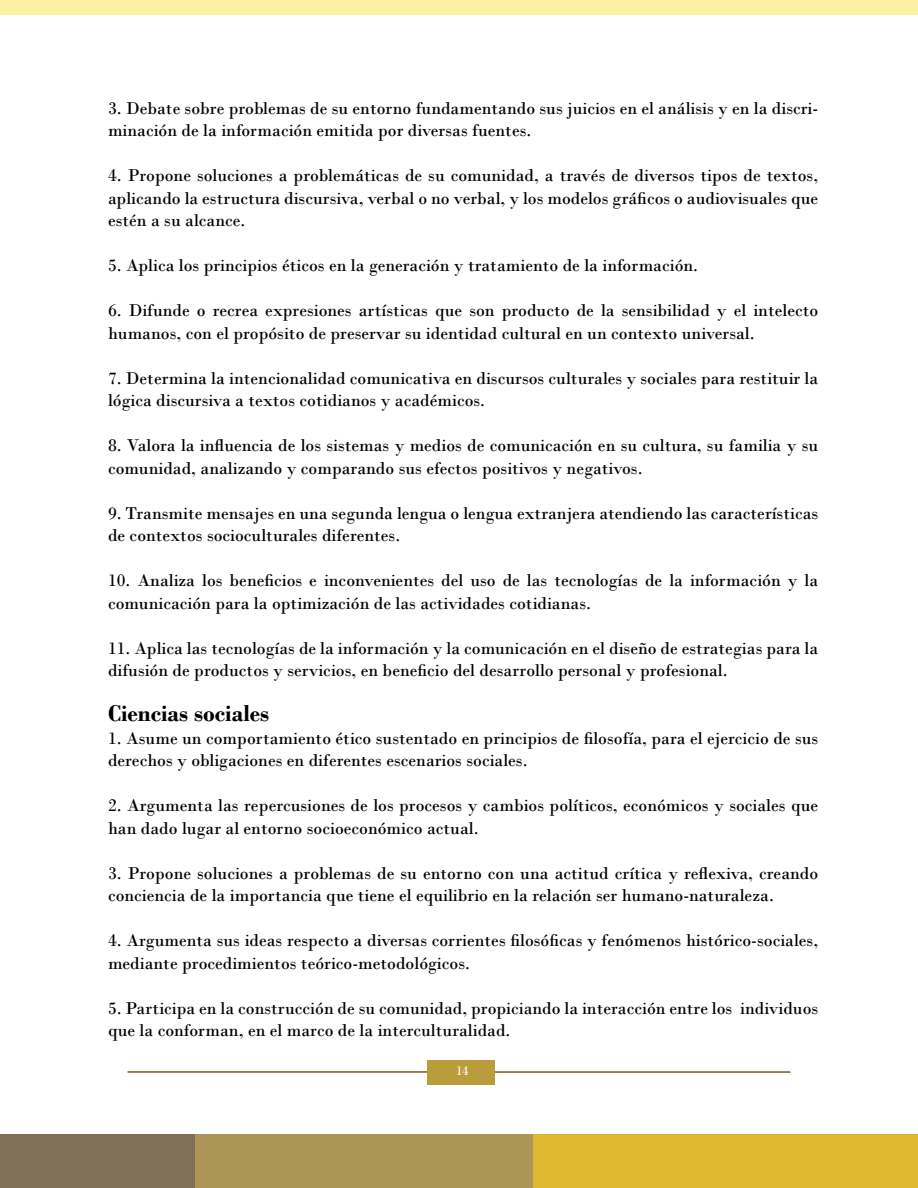
<style>
.page{position:relative;width:918px;height:1188px;background:#fff}
.page>*{position:absolute;margin:0;border:0;box-sizing:border-box;transform-origin:0 0}
.t1{font:700 24px "Bodoni";color:#000}
.t2{font:18px/22.5px "Bodoni";color:#000}
.t3{font:13.5px "Bodoni";color:#fff}
</style>
<div class="page">
<hr style="left:490px;top:1071px;width:300px;height:2px;background:#7f5619">
<hr style="left:128px;top:1071px;width:300px;height:2px;background:#7f5619">
<div style="left:0;top:1134px;width:201px;height:54px;background:#7f7057"></div>
<div style="left:196px;top:1134px;width:342px;height:54px;background:#ac9556"></div>
<div style="left:534px;top:1134px;width:384px;height:54px;background:#e0b82f"></div>
<div style="left:0;top:0;width:918px;height:14px;background:#fcf0a1"></div>
<div style="left:427px;top:1060px;width:68px;height:24px;background:#b89d3a"></div>
<p class="t2" style="left:108px;top:97px;width:712px">3. Debate sobre problemas de su entorno fundamentando sus juicios en el análisis y en la discri&shy;minación de la información emitida por diversas fuentes.</p>
<p class="t2" style="left:108px;top:164px;width:712px;text-align:justify">4. Propone soluciones a problemáticas de su comunidad, a través de diversos tipos de textos, aplicando la estructura discursiva, verbal o no verbal, y los modelos gráficos o audiovisuales que estén a su alcance.</p>
<p class="t2" style="left:108px;top:254px;width:592px">5. Aplica los principios éticos en la generación y tratamiento de la información.</p>
<p class="t2" style="left:108px;top:299px;width:712px">6. Difunde o recrea expresiones artísticas que son producto de la sensibilidad y el intelecto humanos, con el propósito de preservar su identidad cultural en un contexto universal.</p>
<p class="t2" style="left:108px;top:367px;width:712px">7. Determina la intencionalidad comunicativa en discursos culturales y sociales para restituir la lógica discursiva a textos cotidianos y académicos.</p>
<p class="t2" style="left:108px;top:434px;width:712px">8. Valora la influencia de los sistemas y medios de comunicación en su cultura, su familia y su comunidad, analizando y comparando sus efectos positivos y negativos.</p>
<p class="t2" style="left:108px;top:502px;width:712px">9. Transmite mensajes en una segunda lengua o lengua extranjera atendiendo las características de contextos socioculturales diferentes.</p>
<p class="t2" style="left:108px;top:569px;width:712px">10. Analiza los beneficios e inconvenientes del uso de las tecnologías de la información y la comunicación para la optimización de las actividades cotidianas.</p>
<p class="t2" style="left:108px;top:637px;width:712px">11. Aplica las tecnologías de la información y la comunicación en el diseño de estrategias para la difusión de productos y servicios, en beneficio del desarrollo personal y profesional.</p>
<p class="t1" style="left:108px;top:699px;width:163px">Ciencias sociales</p>
<p class="t2" style="left:108px;top:727px;width:712px">1. Asume un comportamiento ético sustentado en principios de filosofía, para el ejercicio de sus derechos y obligaciones en diferentes escenarios sociales.</p>
<p class="t2" style="left:108px;top:794px;width:712px">2. Argumenta las repercusiones de los procesos y cambios políticos, económicos y sociales que han dado lugar al entorno socioeconómico actual.</p>
<p class="t2" style="left:108px;top:862px;width:712px">3. Propone soluciones a problemas de su entorno con una actitud crítica y reflexiva, creando conciencia de la importancia que tiene el equilibrio en la relación ser humano-naturaleza.</p>
<p class="t2" style="left:108px;top:929px;width:712px">4. Argumenta sus ideas respecto a diversas corrientes filosóficas y fenómenos histórico-sociales, mediante procedimientos teórico-metodológicos.</p>
<p class="t2" style="left:108px;top:997px;width:712px">5. Participa en la construcción de su comunidad, propiciando la interacción entre los individuos que la conforman, en el marco de la interculturalidad.</p>
<p class="t3" style="left:456px;top:1063px;width:14px">14</p>
</div>
